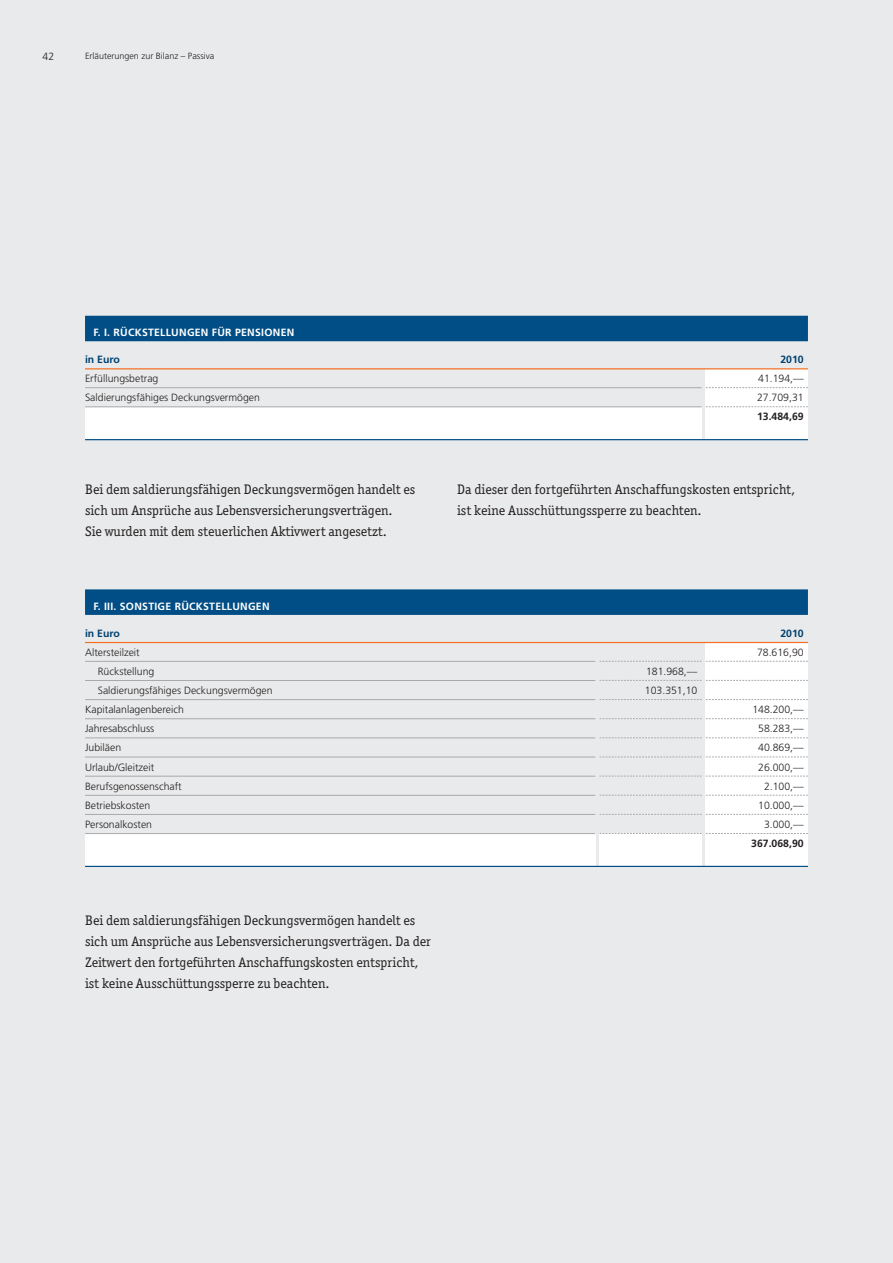
<style>
.page{position:relative;width:893px;height:1263px;background:#e9eaeb}
.page>*{position:absolute;margin:0;border:0;box-sizing:border-box;transform-origin:0 0}
.t1{font:13.8px/21px "Officina Ser ITC";color:#231f20}
.t2{font:300 10.5px "Frutiger LT";color:#231f20}
.t3{font:700 10.5px "Frutiger LT";letter-spacing:.025em;color:#fff}
.t4{font:700 10.5px "Frutiger LT";color:#004170}
.t5{font:700 10.5px "Frutiger LT";color:#231f20}
.t6{font:300 9px "Frutiger LT";color:#231f20}
</style>
<div class="page">
<div style="left:85px;top:407px;width:617px;height:32px;background:#fff"></div>
<div style="left:706px;top:369px;width:102px;height:71px;background:#fff"></div>
<div style="left:85px;top:833px;width:510px;height:33px;background:#fff"></div>
<div style="left:600px;top:833px;width:102px;height:33px;background:#fff"></div>
<div style="left:706px;top:642px;width:102px;height:224px;background:#fff"></div>
<div style="left:85px;top:589px;width:723px;height:26px;background:#004e85"></div>
<hr style="left:85px;top:642px;width:723px;height:1px;background:#f36e21">
<hr style="left:85px;top:661px;width:510px;height:1px;background:#a8a9ad">
<hr style="left:85px;top:680px;width:510px;height:1px;background:#a8a9ad">
<hr style="left:85px;top:699px;width:510px;height:1px;background:#a8a9ad">
<hr style="left:85px;top:718px;width:510px;height:1px;background:#a8a9ad">
<hr style="left:85px;top:738px;width:510px;height:1px;background:#a8a9ad">
<hr style="left:85px;top:757px;width:510px;height:1px;background:#a8a9ad">
<hr style="left:85px;top:776px;width:510px;height:1px;background:#a8a9ad">
<hr style="left:85px;top:795px;width:510px;height:1px;background:#a8a9ad">
<hr style="left:85px;top:814px;width:510px;height:1px;background:#a8a9ad">
<hr style="left:85px;top:833px;width:510px;height:1px;background:#a8a9ad">
<hr style="left:85px;top:866px;width:723px;height:1px;background:#004e85">
<svg style="left:600px;top:661px;width:208px;height:1px"></svg>
<svg style="left:600px;top:680px;width:208px;height:1px"></svg>
<svg style="left:600px;top:699px;width:208px;height:1px"></svg>
<svg style="left:600px;top:718px;width:208px;height:1px"></svg>
<svg style="left:600px;top:737px;width:208px;height:1px"></svg>
<svg style="left:600px;top:757px;width:208px;height:1px"></svg>
<svg style="left:600px;top:776px;width:208px;height:1px"></svg>
<svg style="left:600px;top:795px;width:208px;height:1px"></svg>
<svg style="left:600px;top:814px;width:208px;height:1px"></svg>
<svg style="left:600px;top:833px;width:208px;height:1px"></svg>
<svg style="left:706px;top:387px;width:102px;height:1px"></svg>
<svg style="left:706px;top:406px;width:102px;height:1px"></svg>
<div style="left:85px;top:316px;width:723px;height:25px;background:#004e85"></div>
<hr style="left:85px;top:368px;width:723px;height:1px;background:#f36e21">
<hr style="left:85px;top:387px;width:617px;height:1px;background:#a8a9ad">
<hr style="left:85px;top:406px;width:617px;height:1px;background:#a8a9ad">
<hr style="left:85px;top:439px;width:723px;height:1px;background:#004e85">
<p class="t2" style="left:43px;top:53px;width:13px">42</p>
<p class="t6" style="left:85px;top:53px;width:131px">Erläuterungen zur Bilanz – Passiva</p>
<p class="t3" style="left:94px;top:328px;width:202px">F. I. RÜCKSTELLUNGEN FÜR PENSIONEN</p>
<p class="t4" style="left:85px;top:355px;width:36px">in Euro</p>
<p class="t4" style="left:780px;top:355px;width:25px">2010</p>
<p class="t2" style="left:85px;top:374px;width:75px">Erfüllungsbetrag</p>
<p class="t2" style="left:758px;top:374px;width:47px">41.194,––</p>
<p class="t2" style="left:85px;top:393px;width:176px">Saldierungsfähiges Deckungsvermögen</p>
<p class="t2" style="left:757px;top:393px;width:48px">27.709,31</p>
<p class="t5" style="left:757px;top:412px;width:48px">13.484,69</p>
<p class="t1" style="left:85px;top:478px;width:332px">Bei dem saldierungsfähigen Deckungsvermögen handelt es sich um Ansprüche aus Lebensversicherungsverträgen.<br>Sie wurden mit dem steuerlichen Aktivwert angesetzt.</p>
<p class="t1" style="left:457px;top:478px;width:340px">Da dieser den fortgeführten Anschaffungskosten entspricht, ist keine Ausschüttungssperre zu beachten.</p>
<p class="t3" style="left:94px;top:602px;width:178px">F. III. SONSTIGE RÜCKSTELLUNGEN</p>
<p class="t4" style="left:85px;top:629px;width:36px">in Euro</p>
<p class="t4" style="left:780px;top:629px;width:25px">2010</p>
<p class="t2" style="left:85px;top:648px;width:56px">Altersteilzeit</p>
<p class="t2" style="left:757px;top:648px;width:48px">78.616,90</p>
<p class="t2" style="left:98px;top:667px;width:58px">Rückstellung</p>
<p class="t2" style="left:646px;top:667px;width:53px">181.968,––</p>
<p class="t2" style="left:98px;top:686px;width:176px">Saldierungsfähiges Deckungsvermögen</p>
<p class="t2" style="left:645px;top:686px;width:54px">103.351,10</p>
<p class="t2" style="left:85px;top:705px;width:100px">Kapitalanlagenbereich</p>
<p class="t2" style="left:752px;top:705px;width:53px">148.200,––</p>
<p class="t2" style="left:85px;top:724px;width:71px">Jahresabschluss</p>
<p class="t2" style="left:758px;top:724px;width:47px">58.283,––</p>
<p class="t2" style="left:85px;top:743px;width:38px">Jubiläen</p>
<p class="t2" style="left:758px;top:743px;width:47px">40.869,––</p>
<p class="t2" style="left:85px;top:763px;width:71px">Urlaub/Gleitzeit</p>
<p class="t2" style="left:758px;top:763px;width:47px">26.000,––</p>
<p class="t2" style="left:85px;top:782px;width:98px">Berufsgenossenschaft</p>
<p class="t2" style="left:764px;top:782px;width:41px">2.100,––</p>
<p class="t2" style="left:85px;top:801px;width:67px">Betriebskosten</p>
<p class="t2" style="left:758px;top:801px;width:47px">10.000,––</p>
<p class="t2" style="left:85px;top:820px;width:69px">Personalkosten</p>
<p class="t2" style="left:764px;top:820px;width:41px">3.000,––</p>
<p class="t5" style="left:751px;top:839px;width:54px">367.068,90</p>
<p class="t1" style="left:85px;top:910px;width:347px">Bei dem saldierungsfähigen Deckungsvermögen handelt es sich um Ansprüche aus Lebensversicherungsverträgen. Da der Zeitwert den fortgeführten Anschaffungskosten entspricht, ist keine Ausschüttungssperre zu beachten.</p>
</div>
